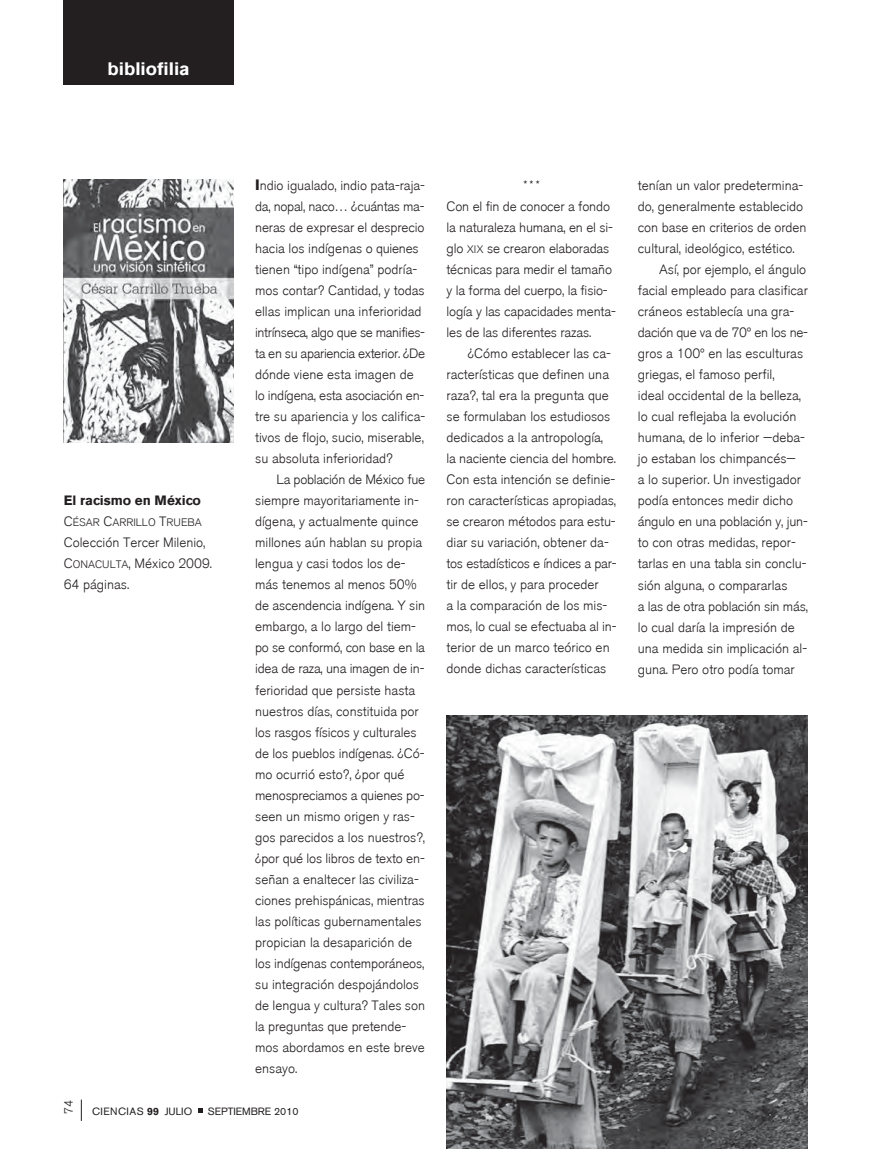
<style>
.page{position:relative;width:893px;height:1149px;background:#fff}
.page>*{position:absolute;margin:0;border:0;box-sizing:border-box;transform-origin:0 0}
.t1{font:700 18px "Akzidenz Grotesk BE";color:#fff}
.t2{font:300 13.5px/21px "Akzidenz Grotesk BE";color:#231f20}
.t3{font:300 13.5px "Akzidenz Grotesk BE";letter-spacing:-.02em;color:#231f20}
.t4{font:700 13.5px "Akzidenz Grotesk BE";color:#231f20}
.t5{font:300 12px "Akzidenz Grotesk BE";color:#231f20}
.t6{font:300 10.8px "Akzidenz Grotesk BE";color:#231f20}
.t7{font:10.5px "Akzidenz Grotesk BE";letter-spacing:.05em;color:#231f20}
.t8{font:10.5px "Akzidenz Grotesk BE";color:#231f20}
.s1{font-size:13.5px}
.s2{font-size:10.8px}
.s3{font-weight:700;font-size:15px}
.s4{font-weight:700}
</style>
<div class="page">
<div style="left:64px;top:0;width:170px;height:84px;background:#231f20"></div>
<svg style="left:81px;top:1099px;width:1px;height:21px"></svg>
<svg style="left:198px;top:1108px;width:4px;height:4px"></svg>
<img style="left:446px;top:715px;width:362px;height:433px">
<img style="left:64px;top:180px;width:170px;height:262px">
<h1 class="t1" style="left:108px;top:59px;width:84px">bibliofilia</h1>
<p class="t4" style="left:64px;top:493px;width:139px">El racismo en México</p>
<p class="t6" style="left:64px;top:516px;width:139px"><span class="s1">C</span>ÉSAR <span class="s1">C</span>ARRILLO <span class="s1">T</span>RUEBA</p>
<p class="t2" style="left:64px;top:532px;width:150px">Colección Tercer Milenio,<br>C<span class="s2">ONACULTA</span>, México 2009.<br>64 páginas.</p>
<p class="t2" style="left:255px;top:175px;width:172px"><span class="s3">I</span>ndio igualado, indio pata-ra ja&shy;da, nopal, naco… ¿cuántas ma&shy;ne ras de expresar el des pre cio hacia los indígenas o quienes tienen “tipo indígena” podría&shy;mos contar? Cantidad, y todas ellas implican una in fe rio ridad intrínseca, algo que se manifies&shy;ta en su apariencia exterior. ¿De dónde viene esta imagen de lo indígena, es ta aso ciación en&shy;tre su aparien cia y los califica&shy;tivos de flojo, sucio, miserable, su absoluta inferioridad?</p>
<p class="t2" style="left:255px;top:469px;width:172px;text-indent:21px">La población de México fue siempre mayoritariamente in&shy;dígena, y actualmente quince millones aún hablan su propia lengua y casi todos los de&shy;más tenemos al menos 50% de as cendencia indígena. Y sin embargo, a lo largo del tiem&shy;po se conformó, con base en la idea de raza, una imagen de in&shy;fe rio ri dad que persiste has ta nuestros días, constituida por los rasgos físicos y cul turales de los pueblos indígenas. ¿Có&shy;mo ocurrió esto?, ¿por qué<br>me nospreciamos a quienes po&shy;seen un mismo origen y ras&shy;gos parecidos a los nues tros?, ¿por qué los libros de texto en&shy;se ñan a enaltecer las civiliza&shy;ciones prehispánicas, mientras las políticas gubernamentales propician la de sa parición de los indígenas contemporáneos, su integración despojándolos de lengua y cultura? Tales son la pregun tas que pretende&shy;mos abordamos en este breve ensayo.</p>
<p class="t5" style="left:62px;top:1113px;width:15px;rotate:-90deg">74</p>
<p class="t7" style="left:92px;top:1104px;width:102px">CIENCIAS <span class="s4">99</span> JULIO</p>
<p class="t8" style="left:208px;top:1104px;width:92px">SEPTIEMBRE 2010</p>
<p class="t2" style="left:446px;top:175px;width:171px;text-indent:77px">* * *<br>Con el fin de conocer a fondo la naturaleza humana, en el si&shy;glo <span class="s2">XIX</span> se crearon elaboradas técnicas para medir el tamaño y la forma del cuerpo, la fisio&shy;logía y las capacidades menta&shy;les de las diferentes razas.</p>
<p class="t2" style="left:446px;top:343px;width:172px;text-indent:21px">¿Cómo establecer las ca&shy;racterísticas que definen una raza?, tal era la pregunta que se formulaban los estudiosos dedicados a la antropología,<br>la naciente ciencia del hombre.<br>Con esta intención se definie&shy;ron características apropiadas, se crearon métodos para estu&shy;diar su variación, obtener da&shy;tos estadísticos e índices a par&shy;tir de ellos, y para proceder<br>a la comparación de los mis&shy;mos, lo cual se efectuaba al in&shy;terior de un marco teórico en donde dichas características</p>
<p class="t2" style="left:638px;top:175px;width:167px">tenían un valor predetermina-</p>
<p class="t2" style="left:638px;top:196px;width:167px">do, generalmente establecido</p>
<p class="t2" style="left:638px;top:217px;width:170px">con base en criterios de orden</p>
<p class="t2" style="left:638px;top:238px;width:158px">cultural, ideológico, estético.</p>
<p class="t2" style="left:659px;top:259px;width:149px">Así, por ejemplo, el ángulo</p>
<p class="t2" style="left:638px;top:280px;width:172px">facial empleado para clasificar</p>
<p class="t2" style="left:638px;top:301px;width:158px">cráneos establecía una gra-</p>
<p class="t3" style="left:638px;top:325px;width:172px">dación que va de 70º en los ne-</p>
<p class="t2" style="left:638px;top:343px;width:167px">gros a 100º en las esculturas</p>
<p class="t2" style="left:638px;top:364px;width:138px">griegas, el famoso perfil,</p>
<p class="t2" style="left:638px;top:385px;width:165px">ideal occidental de la belleza,</p>
<p class="t2" style="left:638px;top:406px;width:160px">lo cual reflejaba la evolución</p>
<p class="t2" style="left:638px;top:427px;width:169px">humana, de lo inferior —deba-</p>
<p class="t2" style="left:638px;top:448px;width:160px">jo estaban los chimpancés—</p>
<p class="t2" style="left:638px;top:469px;width:165px">a lo superior. Un investigador</p>
<p class="t2" style="left:638px;top:490px;width:157px">podía entonces medir dicho</p>
<p class="t2" style="left:638px;top:511px;width:172px">ángulo en una población y, jun-</p>
<p class="t2" style="left:638px;top:532px;width:160px">to con otras medidas, repor-</p>
<p class="t2" style="left:638px;top:553px;width:170px">tarlas en una tabla sin conclu-</p>
<p class="t2" style="left:638px;top:574px;width:151px">sión alguna, o compararlas</p>
<p class="t2" style="left:638px;top:595px;width:172px">a las de otra población sin más,</p>
<p class="t2" style="left:638px;top:616px;width:158px">lo cual daría la impresión de</p>
<p class="t2" style="left:638px;top:637px;width:171px">una medida sin implicación al-</p>
<p class="t2" style="left:638px;top:658px;width:159px">guna. Pero otro podía tomar</p>
</div>
